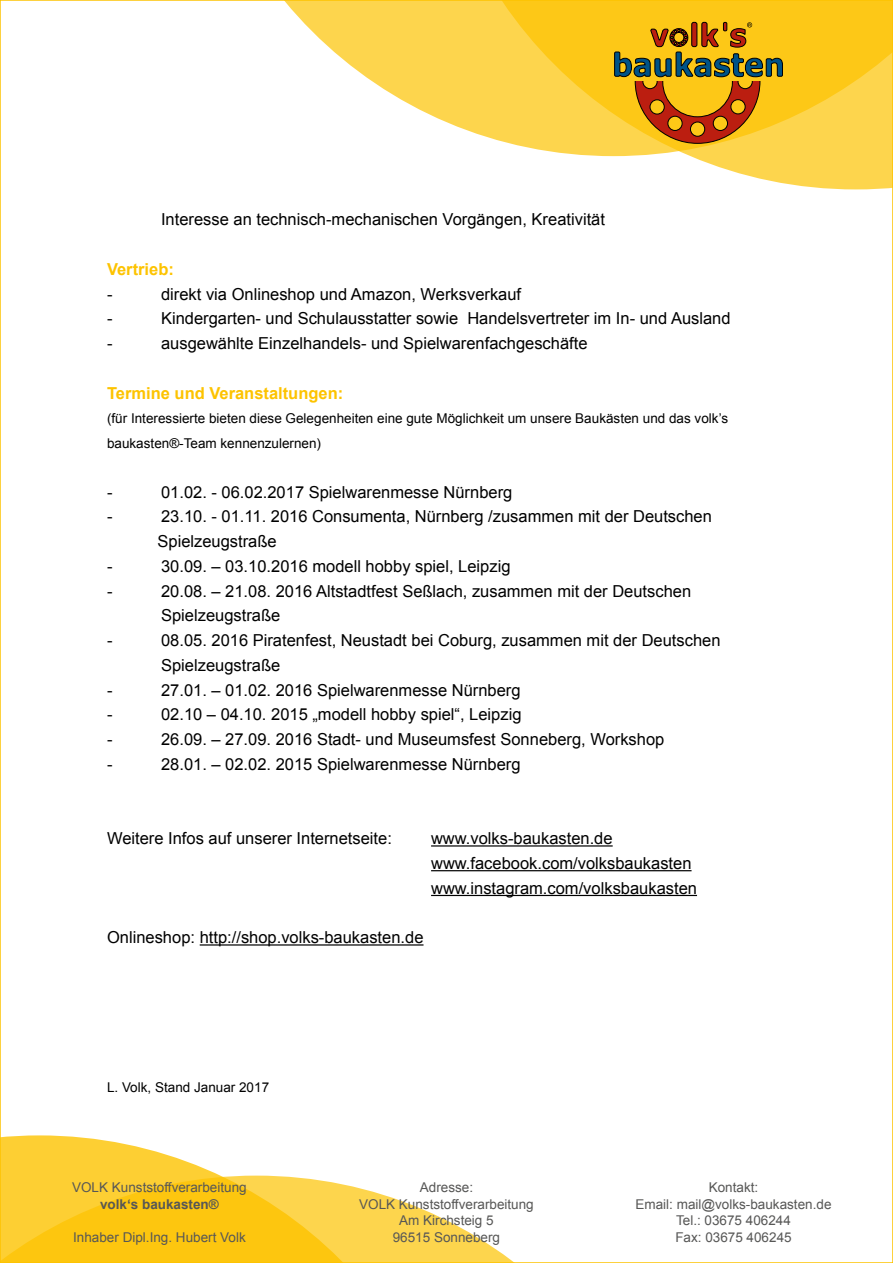
<style>
.page{position:relative;width:893px;height:1263px;background:#fff}
.page>*{position:absolute;margin:0;border:0;box-sizing:border-box;transform-origin:0 0}
.t1{font:16.5px/24.8px "Arial";color:#000}
.t2{font:700 16.5px "Arial";color:#fdc300}
.t3{font:13.5px/16.5px "Arial";color:#575756;text-align:center}
.t4{font:13.5px/24.8px "Arial";color:#000}
.t5{font:700 13.5px "Arial";color:#575756}
</style>
<div class="page">
<svg style="left:286px;top:3px;width:143px;height:111px;fill:#fdd54d"></svg>
<svg style="left:429px;top:3px;width:461px;height:186px;fill:#fdd54d"></svg>
<svg style="left:614px;top:22px;width:169px;height:122px;background:#c8911f"></svg>
<svg style="left:3px;top:1135px;width:216px;height:40px;fill:#fdcf33"></svg>
<svg style="left:3px;top:1175px;width:508px;height:85px"></svg>
<hr style="left:431px;top:845px;width:182px;height:1px;background:#000">
<hr style="left:431px;top:870px;width:261px;height:1px;background:#000">
<hr style="left:431px;top:895px;width:266px;height:1px;background:#000">
<hr style="left:200px;top:944px;width:223px;height:1px;background:#000">
<p class="t1" style="left:161px;top:207px;width:445px">Interesse an technisch-mechanischen Vorgängen, Kreativität</p>
<p class="t2" style="left:107px;top:258px;width:68px">Vertrieb:</p>
<p class="t1" style="left:107px;top:282px;width:7px">-</p>
<p class="t1" style="left:161px;top:282px;width:362px">direkt via Onlineshop und Amazon, Werksverkauf</p>
<p class="t1" style="left:107px;top:306px;width:7px">-</p>
<p class="t1" style="left:161px;top:306px;width:571px">Kindergarten- und Schulausstatter sowie Handelsvertreter im In- und Ausland</p>
<p class="t1" style="left:107px;top:331px;width:7px">-</p>
<p class="t1" style="left:161px;top:331px;width:428px">ausgewählte Einzelhandels- und Spielwarenfachgeschäfte</p>
<p class="t2" style="left:107px;top:382px;width:238px">Termine und Veranstaltungen:</p>
<p class="t4" style="left:107px;top:406px;width:623px">(für Interessierte bieten diese Gelegenheiten eine gute Möglichkeit um unsere Baukästen und das volk’s baukasten®-Team kennenzulernen)</p>
<p class="t1" style="left:107px;top:480px;width:7px">-</p>
<p class="t1" style="left:161px;top:480px;width:353px">01.02. - 06.02.2017 Spielwarenmesse Nürnberg</p>
<p class="t1" style="left:107px;top:504px;width:7px">-</p>
<p class="t1" style="left:158px;top:504px;width:556px">23.10. - 01.11. 2016 Consumenta, Nürnberg /zusammen mit der Deutschen<br>Spielzeugstraße</p>
<p class="t1" style="left:107px;top:554px;width:7px">-</p>
<p class="t1" style="left:161px;top:554px;width:351px">30.09. – 03.10.2016 modell hobby spiel, Leipzig</p>
<p class="t1" style="left:107px;top:579px;width:7px">-</p>
<p class="t1" style="left:161px;top:579px;width:532px">20.08. – 21.08. 2016 Altstadtfest Seßlach, zusammen mit der Deutschen<br>Spielzeugstraße</p>
<p class="t1" style="left:107px;top:628px;width:7px">-</p>
<p class="t1" style="left:161px;top:628px;width:561px">08.05. 2016 Piratenfest, Neustadt bei Coburg, zusammen mit der Deutschen<br>Spielzeugstraße</p>
<p class="t1" style="left:107px;top:678px;width:7px">-</p>
<p class="t1" style="left:161px;top:678px;width:361px">27.01. – 01.02. 2016 Spielwarenmesse Nürnberg</p>
<p class="t1" style="left:107px;top:702px;width:7px">-</p>
<p class="t1" style="left:161px;top:702px;width:362px">02.10 – 04.10. 2015 „modell hobby spiel“, Leipzig</p>
<p class="t1" style="left:107px;top:727px;width:7px">-</p>
<p class="t1" style="left:161px;top:727px;width:505px">26.09. – 27.09. 2016 Stadt- und Museumsfest Sonneberg, Workshop</p>
<p class="t1" style="left:107px;top:752px;width:7px">-</p>
<p class="t1" style="left:161px;top:752px;width:361px">28.01. – 02.02. 2015 Spielwarenmesse Nürnberg</p>
<p class="t1" style="left:107px;top:826px;width:286px">Weitere Infos auf unserer Internetseite:</p>
<p class="t1" style="left:431px;top:826px;width:267px">www.volks-baukasten.de www.facebook.com/volksbaukasten www.instagram.com/volksbaukasten</p>
<p class="t1" style="left:107px;top:925px;width:318px">Onlineshop: http://shop.volks-baukasten.de</p>
<p class="t4" style="left:107px;top:1075px;width:164px">L. Volk, Stand Januar 2017</p>
<p class="t3" style="left:72px;top:1179px;width:176px">VOLK Kunststoffverarbeitung</p>
<p class="t5" style="left:100px;top:1195px;width:120px">volk‘s baukasten®</p>
<p class="t3" style="left:73px;top:1229px;width:174px">Inhaber Dipl.Ing. Hubert Volk</p>
<p class="t3" style="left:359px;top:1179px;width:176px">Adresse:<br>VOLK Kunststoffverarbeitung<br>Am Kirchsteig 5<br>96515 Sonneberg</p>
<p class="t3" style="left:635px;top:1179px;width:198px">Kontakt:<br>Email: mail@volks-baukasten.de<br>Tel.: 03675 406244<br>Fax: 03675 406245</p>
</div>
